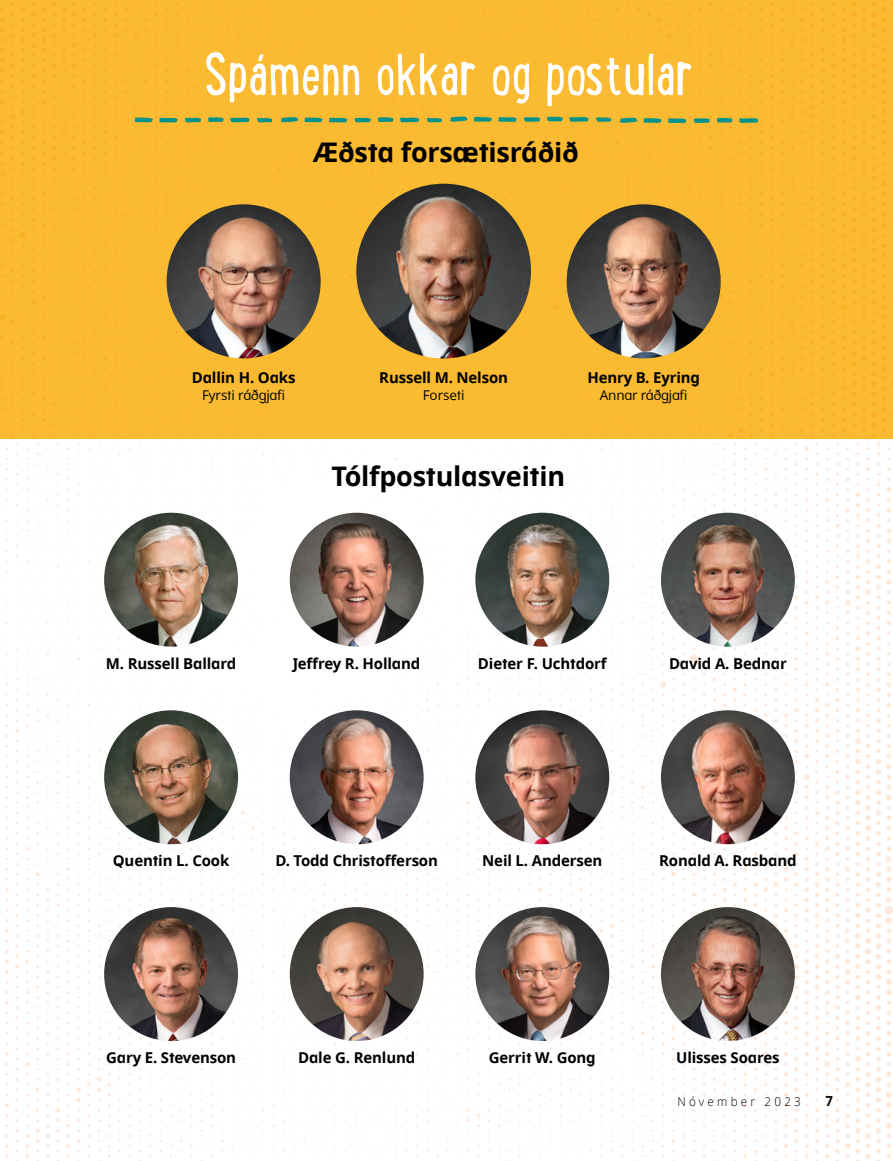
<style>
.page{position:relative;width:893px;height:1161px;background:#fff}
.page>*{position:absolute;margin:0;border:0;box-sizing:border-box;transform-origin:0 0}
.h1_lunchbox{font:64.5px "Lunch Box";letter-spacing:-.01em;color:#fff;scale:.95 1}
.t1{font:700 27px "Dots Solidlds Lat";letter-spacing:-.01em;color:#000}
.p2_no-marker-1{font:700 15px "Dots Solidlds Lat";letter-spacing:-.01em;color:#000}
.t2{font:700 13.8px "Dots Solidlds Lat";color:#000;scale:.95 1}
.p2{font:13.5px "Dots Solidlds Lat";letter-spacing:-.01em;color:#000}
.t3{font:300 12.3px "Dots Solidlds Lat";letter-spacing:.28em;color:#000;scale:.95 1}
</style>
<div class="page">
<img style="left:0;top:438px;width:893px;height:723px">
<img style="left:661px;top:907px;width:134px;height:134px;border-radius:67px">
<div style="left:0;top:0;width:893px;height:438px;background:#faba31"></div>
<img style="left:475px;top:710px;width:134px;height:134px;border-radius:67px">
<img style="left:661px;top:710px;width:134px;height:134px;border-radius:67px">
<img style="left:475px;top:907px;width:134px;height:134px;border-radius:67px">
<img style="left:167px;top:204px;width:154px;height:154px;border-radius:77px">
<img style="left:661px;top:513px;width:134px;height:134px;border-radius:67px">
<img style="left:567px;top:204px;width:154px;height:154px;border-radius:77px">
<img style="left:290px;top:907px;width:134px;height:134px;border-radius:67px">
<img style="left:356px;top:184px;width:175px;height:174px;border-radius:87px">
<img style="left:104px;top:907px;width:134px;height:134px;border-radius:67px">
<svg style="left:739px;top:118px;width:19px;height:5px"></svg>
<svg style="left:668px;top:118px;width:19px;height:5px"></svg>
<svg style="left:620px;top:118px;width:42px;height:5px"></svg>
<svg style="left:717px;top:118px;width:16px;height:5px"></svg>
<svg style="left:694px;top:118px;width:16px;height:5px"></svg>
<svg style="left:569px;top:117px;width:20px;height:5px"></svg>
<svg style="left:498px;top:117px;width:19px;height:5px"></svg>
<svg style="left:450px;top:116px;width:42px;height:6px"></svg>
<svg style="left:547px;top:117px;width:16px;height:4px"></svg>
<svg style="left:524px;top:117px;width:17px;height:5px"></svg>
<svg style="left:596px;top:117px;width:16px;height:5px"></svg>
<svg style="left:400px;top:118px;width:19px;height:4px"></svg>
<svg style="left:281px;top:117px;width:67px;height:6px"></svg>
<svg style="left:378px;top:117px;width:16px;height:5px"></svg>
<svg style="left:355px;top:118px;width:16px;height:4px"></svg>
<svg style="left:427px;top:118px;width:15px;height:4px"></svg>
<svg style="left:230px;top:118px;width:20px;height:4px"></svg>
<svg style="left:159px;top:118px;width:19px;height:5px"></svg>
<svg style="left:134px;top:117px;width:19px;height:5px"></svg>
<svg style="left:208px;top:117px;width:16px;height:5px"></svg>
<svg style="left:185px;top:118px;width:17px;height:4px"></svg>
<svg style="left:257px;top:118px;width:16px;height:4px"></svg>
<img style="left:104px;top:710px;width:134px;height:134px;border-radius:67px">
<img style="left:104px;top:513px;width:134px;height:134px;border-radius:67px">
<img style="left:290px;top:710px;width:134px;height:134px;border-radius:67px">
<img style="left:290px;top:513px;width:134px;height:134px;border-radius:67px">
<img style="left:475px;top:513px;width:134px;height:134px;border-radius:67px">
<p class="h1_lunchbox" style="left:203px;top:29px;width:518px">Spámenn okkar og postular</p>
<p class="t1" style="left:313px;top:132px;width:268px">Æðsta forsætisráðið</p>
<p class="p2_no-marker-1" style="left:192px;top:367px;width:105px">Dallin H. Oaks</p>
<p class="p2" style="left:202px;top:385px;width:84px">Fyrsti ráðgjafi</p>
<p class="p2_no-marker-1" style="left:379px;top:367px;width:130px">Russell M. Nelson</p>
<p class="p2" style="left:423px;top:385px;width:43px">Forseti</p>
<p class="t1" style="left:331px;top:456px;width:235px">Tólfpostulasveitin</p>
<p class="p2_no-marker-1" style="left:587px;top:367px;width:114px">Henry B. Eyring</p>
<p class="p2" style="left:600px;top:385px;width:89px">Annar ráðgjafi</p>
<p class="p2_no-marker-1" style="left:106px;top:652px;width:132px">M. Russell Ballard</p>
<p class="p2_no-marker-1" style="left:293px;top:652px;width:129px">Jeffrey R. Holland</p>
<p class="p2_no-marker-1" style="left:478px;top:652px;width:130px">Dieter F. Uchtdorf</p>
<p class="p2_no-marker-1" style="left:669px;top:652px;width:119px">David A. Bednar</p>
<p class="p2_no-marker-1" style="left:113px;top:849px;width:118px">Quentin L. Cook</p>
<p class="p2_no-marker-1" style="left:275px;top:849px;width:164px">D. Todd Christofferson</p>
<p class="p2_no-marker-1" style="left:482px;top:849px;width:122px">Neil L. Andersen</p>
<p class="p2_no-marker-1" style="left:659px;top:849px;width:139px">Ronald A. Rasband</p>
<p class="p2_no-marker-1" style="left:106px;top:1046px;width:131px">Gary E. Stevenson</p>
<p class="p2_no-marker-1" style="left:298px;top:1046px;width:119px">Dale G. Renlund</p>
<p class="p2_no-marker-1" style="left:489px;top:1046px;width:108px">Gerrit W. Gong</p>
<p class="p2_no-marker-1" style="left:676px;top:1046px;width:105px">Ulisses Soares</p>
<p class="t3" style="left:677px;top:1092px;width:132px">Nóvember 2023</p>
<p class="t2" style="left:825px;top:1090px;width:9px">7</p>
</div>
